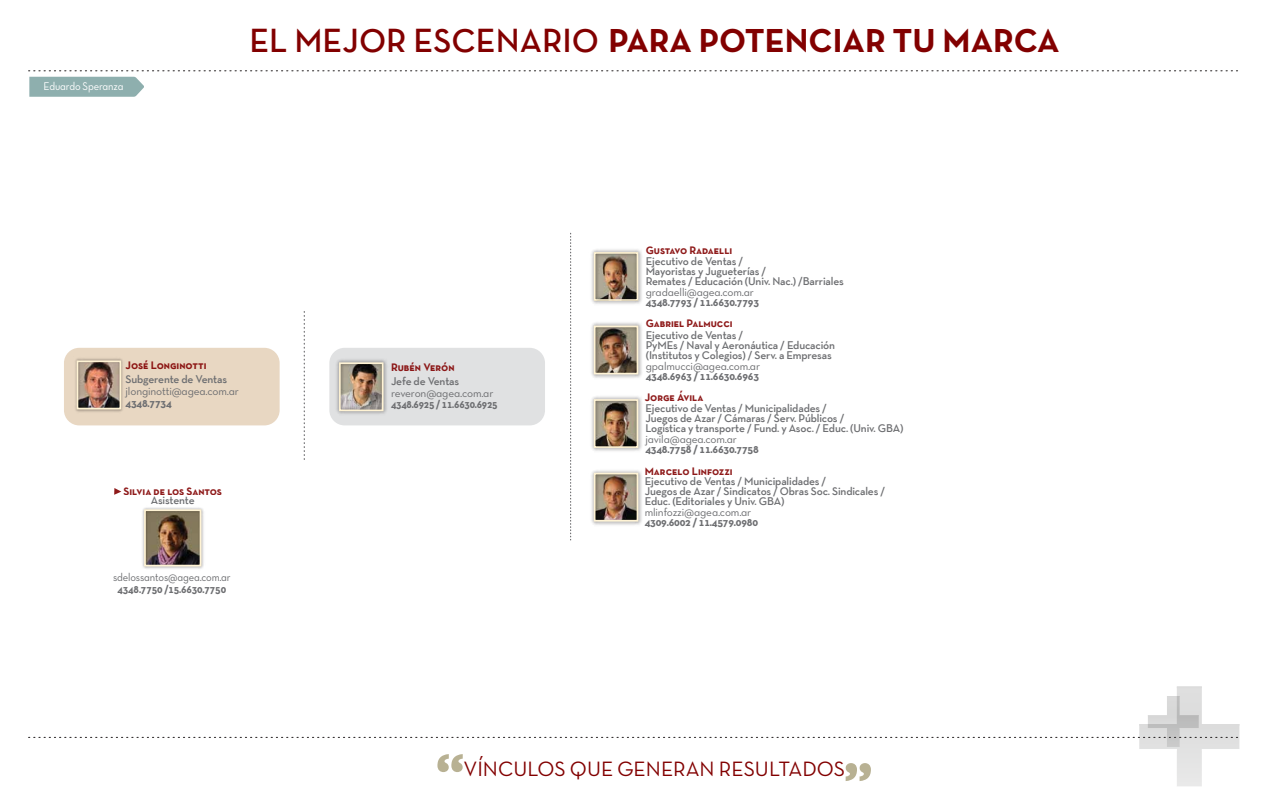
<style>
.page{position:relative;width:1268px;height:812px;background:#fff}
.page>*{position:absolute;margin:0;border:0;box-sizing:border-box;transform-origin:0 0}
.t1{font:700 33.8px "Neutra Text TF";color:#820000}
.t2{font:21.1px "Neutra Text TF Book Alt";color:#820000}
.t3{font:600 11.3px/10px "Neutra Text TF";letter-spacing:-.015em;color:#6d6e71}
.t4{font:11.3px "Neutra Text TF Book Alt";letter-spacing:-.015em;color:#6d6e71}
.t5{font:700 11.3px "Neutra Text TF";letter-spacing:-.02em;color:#6d6e71}
.t6{font:11.3px "Neutra Text TF Book Alt";letter-spacing:-.015em;color:#6d6e71;scale:.93 1}
.t7{font:700 11.3px "Neutra Text TF";letter-spacing:-.02em;color:#6d6e71;scale:.91 1}
.t8{font:700 11.3px "Neutra Text TF";letter-spacing:-.02em;color:#6d6e71;scale:.93 1}
.t9{font:11.3px "Neutra Text TF Book Alt";letter-spacing:-.015em;color:#fff;scale:.93 1}
.t10{font:11px "Neutra Text TF Bold SC";color:rgb(130 0 0/.9)}
.t11{font:11px "Neutra Text TF Bold SC";color:#820000}
.s1{font-weight:600}
</style>
<div class="page">
<div style="left:329px;top:348px;width:216px;height:77px;background:#e0e1e2;border-radius:15px"></div>
<svg style="left:29px;top:70px;width:1209px;height:1px"></svg>
<svg style="left:29px;top:686px;width:1210px;height:100px"></svg>
<svg style="left:29px;top:77px;width:115px;height:20px;background:#93b2b2"></svg>
<svg style="left:304px;top:311px;width:1px;height:149px"></svg>
<svg style="left:570px;top:233px;width:1px;height:307px"></svg>
<img style="left:336px;top:359px;width:51px;height:55px">
<div style="left:339px;top:362px;width:44px;height:49px;border:2px solid #fff3d4"></div>
<img style="left:591px;top:249px;width:51px;height:55px">
<div style="left:594px;top:252px;width:44px;height:49px;border:2px solid #fff3d4"></div>
<img style="left:591px;top:322px;width:51px;height:56px">
<div style="left:594px;top:326px;width:44px;height:48px;border:2px solid #fff3d4"></div>
<img style="left:591px;top:396px;width:51px;height:55px">
<div style="left:594px;top:399px;width:44px;height:49px;border:2px solid #fff3d4"></div>
<img style="left:591px;top:470px;width:51px;height:55px">
<div style="left:594px;top:473px;width:44px;height:48px;border:2px solid #fff3d4"></div>
<svg style="left:114px;top:488px;width:7px;height:7px"></svg>
<img style="left:142px;top:507px;width:62px;height:62px">
<div style="left:144px;top:509px;width:57px;height:57px;border:2px solid #fff3d4"></div>
<div style="left:64px;top:348px;width:215px;height:77px;background:#e8d7c2;border-radius:15px"></div>
<img style="left:75px;top:358px;width:48px;height:54px">
<div style="left:77px;top:360px;width:44px;height:49px;border:2px solid #fff3d4"></div>
<p class="t9" style="left:44px;top:80px;width:87px">Eduardo Speranza</p>
<h1 class="t1" style="left:249px;top:20px;width:811px"><span class="s1">EL MEJOR ESCENARIO</span> PARA POTENCIAR TU MARCA</h1>
<p class="t10" style="left:126px;top:359px;width:82px">José Longinotti</p>
<p class="t3" style="left:126px;top:374px;width:103px">Subgerente de Ventas</p>
<p class="t4" style="left:126px;top:384px;width:115px">jlonginotti@agea.com.ar</p>
<p class="t5" style="left:126px;top:396px;width:48px">4348.7734</p>
<p class="t11" style="left:123px;top:484px;width:100px">Silvia de los Santos</p>
<p class="t3" style="left:151px;top:495px;width:45px">Asistente</p>
<p class="t6" style="left:113px;top:570px;width:128px">sdelossantos@agea.com.ar</p>
<p class="t8" style="left:118px;top:582px;width:118px">4348.7750 /15.6630.7750</p>
<p class="t10" style="left:391px;top:360px;width:65px">Rubén Verón</p>
<p class="t3" style="left:391px;top:375px;width:70px">Jefe de Ventas</p>
<p class="t4" style="left:391px;top:386px;width:104px">reveron@agea.com.ar</p>
<p class="t7" style="left:391px;top:397px;width:119px">4348.6925 / 11.6630.6925</p>
<p class="t10" style="left:645px;top:243px;width:88px">Gustavo Radaelli</p>
<p class="t3" style="left:645px;top:256px;width:200px">Ejecutivo de Ventas /<br>Mayoristas y Jugueterías /<br>Remates / Educación (Univ. Nac.) /Barriales</p>
<p class="t4" style="left:645px;top:285px;width:110px">gradaelli@agea.com.ar</p>
<p class="t5" style="left:645px;top:295px;width:115px">4348.7793 / 11.6630.7793</p>
<p class="t10" style="left:645px;top:316px;width:88px">Gabriel Palmucci</p>
<p class="t3" style="left:645px;top:330px;width:191px">Ejecutivo de Ventas /<br>PyMEs / Naval y Aeronáutica / Educación (Institutos y Colegios) / Serv. a Empresas</p>
<p class="t4" style="left:645px;top:359px;width:116px">gpalmucci@agea.com.ar</p>
<p class="t5" style="left:645px;top:369px;width:115px">4348.6963 / 11.6630.6963</p>
<p class="t10" style="left:644px;top:391px;width:60px">Jorge Ávila</p>
<p class="t3" style="left:645px;top:403px;width:259px">Ejecutivo de Ventas / Municipalidades /<br>Juegos de Azar / Cámaras / Serv. Públicos /<br>Logística y transporte / Fund. y Asoc. / Educ. (Univ. GBA)</p>
<p class="t4" style="left:645px;top:433px;width:93px">javila@agea.com.ar</p>
<p class="t5" style="left:645px;top:442px;width:115px">4348.7758 / 11.6630.7758</p>
<p class="t10" style="left:644px;top:464px;width:89px">Marcelo Linfozzi</p>
<p class="t3" style="left:644px;top:476px;width:242px">Ejecutivo de Ventas / Municipalidades /<br>Juegos de Azar / Sindicatos / Obras Soc. Sindicales /<br>Educ. (Editoriales y Univ. GBA)</p>
<p class="t4" style="left:644px;top:505px;width:108px">mlinfozzi@agea.com.ar</p>
<p class="t5" style="left:644px;top:515px;width:115px">4309.6002 / 11.4579.0980</p>
<h2 class="t2" style="left:463px;top:756px;width:383px">VÍNCULOS QUE GENERAN RESULTADOS</h2>
</div>
